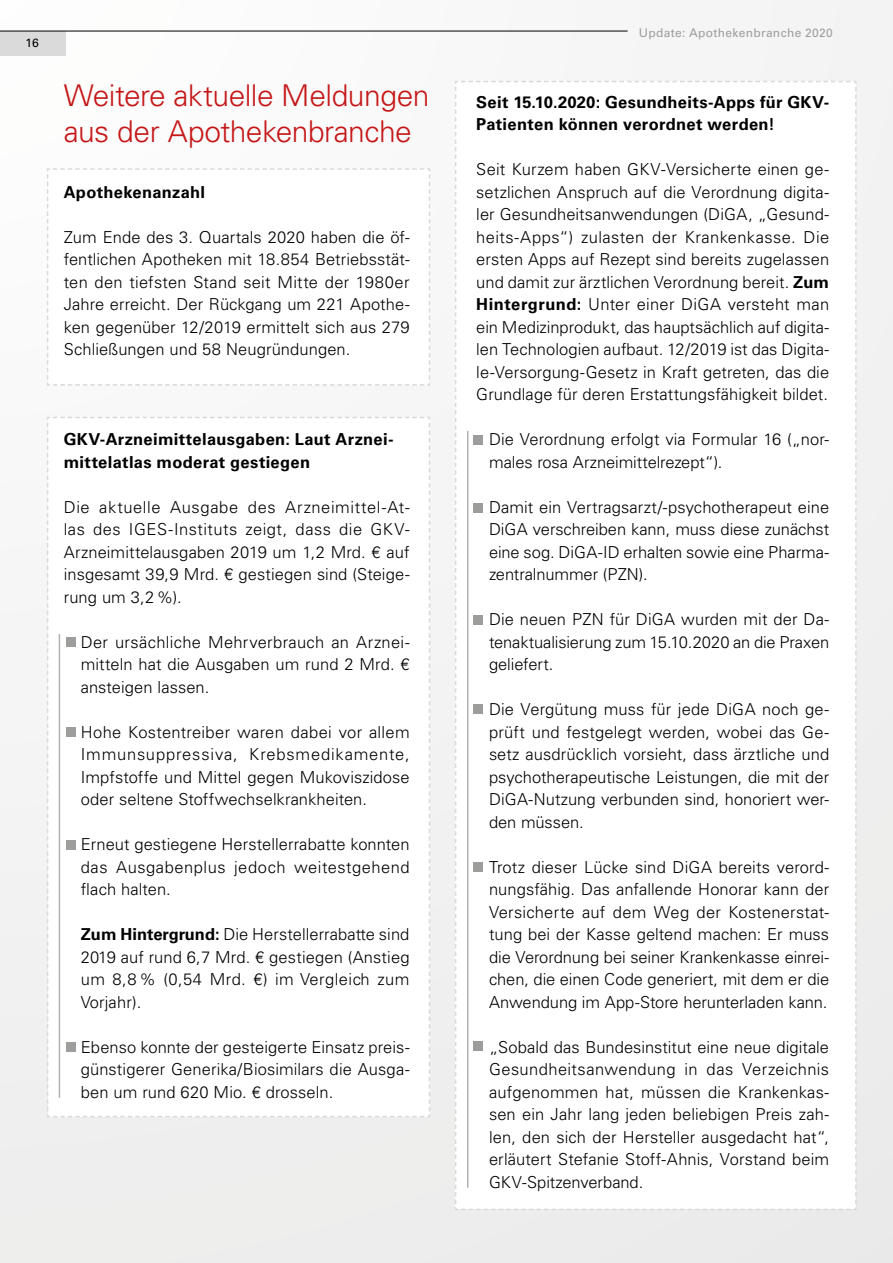
<style>
.page{position:relative;width:893px;height:1263px;background:#f3f3f3}
.page>*{position:absolute;margin:0;border:0;box-sizing:border-box;transform-origin:0 0}
.t1{font:300 30px/36px "Univers LT Std";letter-spacing:-.02em;color:#c51718}
.t2{font:300 16.5px/22.5px "Univers LT Std";letter-spacing:.005em;color:#000;text-align:justify}
.t3{font:700 16.5px/22.5px "Univers LT Std";letter-spacing:.02em;color:#000}
.t4{font:12px "Univers LT Std";letter-spacing:.025em;color:#9d9d9c}
.t5{font:12px "Univers LT Std";color:#000}
.s1{font-weight:700}
</style>
<div class="page">
<div style="left:47px;top:168px;width:383px;height:218px;background:#fff"></div>
<div style="left:455px;top:81px;width:402px;height:1130px;background:#fff"></div>
<div style="left:47px;top:417px;width:383px;height:701px;background:#fff"></div>
<div style="left:0;top:31px;width:66px;height:24px;background:#dadada"></div>
<hr style="left:0;top:31px;width:628px;height:1px;background:#000">
<div style="left:67px;top:638px;width:9px;height:9px;background:#9d9d9c"></div>
<div style="left:67px;top:727px;width:9px;height:10px;background:#9d9d9c"></div>
<hr style="left:59px;top:634px;width:1px;height:464px;background:#b3b2b2">
<div style="left:67px;top:840px;width:9px;height:9px;background:#9d9d9c"></div>
<div style="left:67px;top:1042px;width:9px;height:10px;background:#9d9d9c"></div>
<div style="left:474px;top:435px;width:9px;height:9px;background:#9d9d9c"></div>
<div style="left:474px;top:503px;width:9px;height:9px;background:#9d9d9c"></div>
<hr style="left:467px;top:431px;width:1px;height:757px;background:#b3b2b2">
<div style="left:474px;top:615px;width:9px;height:9px;background:#9d9d9c"></div>
<div style="left:474px;top:704px;width:9px;height:9px;background:#9d9d9c"></div>
<div style="left:474px;top:863px;width:9px;height:9px;background:#9d9d9c"></div>
<div style="left:474px;top:1041px;width:9px;height:10px;background:#9d9d9c"></div>
<p class="t5" style="left:26px;top:35px;width:15px">16</p>
<h1 class="t1" style="left:64px;top:77px;width:367px">Weitere aktuelle Meldungen aus der Apothekenbranche</h1>
<p class="t3" style="left:64px;top:181px;width:143px">Apothekenanzahl</p>
<p class="t2" style="left:64px;top:225px;width:347px">Zum Ende des 3. Quartals 2020 haben die öf&shy;fentlichen Apotheken mit 18.854 Betriebsstät&shy;ten den tiefsten Stand seit Mitte der 1980er Jahre erreicht. Der Rückgang um 221 Apothe&shy;ken gegenüber 12/2019 ermittelt sich aus 279<br>Schließungen und 58 Neugründungen.</p>
<p class="t3" style="left:64px;top:428px;width:331px">GKV-Arzneimittelausgaben: Laut Arznei&shy;mittelatlas moderat gestiegen</p>
<p class="t2" style="left:64px;top:495px;width:347px">Die aktuelle Ausgabe des Arzneimittel-At&shy;las des IGES-Instituts zeigt, dass die GKV-Arzneimittelausgaben 2019 um 1,2 Mrd. € auf insgesamt 39,9 Mrd. € gestiegen sind (Steige&shy;rung um 3,2%).</p>
<p class="t2" style="left:81px;top:630px;width:330px">Der ursächliche Mehrverbrauch an Arznei&shy;mitteln hat die Ausgaben um rund 2 Mrd. € ansteigen lassen.</p>
<p class="t2" style="left:81px;top:720px;width:330px">Hohe Kostentreiber waren dabei vor allem Immunsuppressiva, Krebsmedikamente, Impfstoffe und Mittel gegen Mukoviszidose oder seltene Stoffwechselkrankheiten.</p>
<p class="t2" style="left:81px;top:833px;width:330px">Erneut gestiegene Herstellerrabatte konnten das Ausgabenplus jedoch weitestgehend flach halten.</p>
<p class="t2" style="left:81px;top:923px;width:330px"><span class="s1">Zum Hintergrund:</span> Die Herstellerrabatte sind 2019 auf rund 6,7 Mrd. € gestiegen (Anstieg um 8,8 % (0,54 Mrd. €) im Vergleich zum Vorjahr).</p>
<p class="t2" style="left:81px;top:1036px;width:330px">Ebenso konnte der gesteigerte Einsatz preis&shy;günstigerer Generika/Biosimilars die Ausga&shy;ben um rund 620 Mio. € drosseln.</p>
<p class="t4" style="left:639px;top:26px;width:195px">Update: Apothekenbranche 2020</p>
<p class="t3" style="left:476px;top:91px;width:354px">Seit 15.10.2020: Gesundheits-Apps für GKV-<br>Patienten können verordnet werden!</p>
<p class="t2" style="left:476px;top:158px;width:354px">Seit Kurzem haben GKV-Versicherte einen ge&shy;setzlichen Anspruch auf die Verordnung digita&shy;ler Gesundheitsanwendungen (DiGA, „Gesund&shy;heits-Apps“) zulasten der Krankenkasse. Die ersten Apps auf Rezept sind bereits zugelassen und damit zur ärztlichen Verordnung bereit. <span class="s1">Zum Hintergrund:</span> Unter einer DiGA versteht man ein Medizinprodukt, das hauptsächlich auf digita&shy;len Technologien aufbaut. 12/2019 ist das Digita&shy;le-Versorgung-Gesetz in Kraft getreten, das die Grundlage für deren Erstattungsfähigkeit bildet.</p>
<p class="t2" style="left:489px;top:428px;width:342px">Die Verordnung erfolgt via Formular 16 („nor&shy;males rosa Arzneimittelrezept“).</p>
<p class="t2" style="left:489px;top:496px;width:342px">Damit ein Vertragsarzt/-psychotherapeut eine DiGA verschreiben kann, muss diese zunächst eine sog. DiGA-ID erhalten sowie eine Pharma&shy;zentralnummer (PZN).</p>
<p class="t2" style="left:489px;top:608px;width:342px">Die neuen PZN für DiGA wurden mit der Da&shy;tenaktualisierung zum 15.10.2020 an die Praxen geliefert.</p>
<p class="t2" style="left:489px;top:698px;width:342px">Die Vergütung muss für jede DiGA noch ge&shy;prüft und festgelegt werden, wobei das Ge&shy;setz ausdrücklich vorsieht, dass ärztliche und psychotherapeutische Leistungen, die mit der DiGA-Nutzung verbunden sind, honoriert wer&shy;den müssen.</p>
<p class="t2" style="left:489px;top:856px;width:342px">Trotz dieser Lücke sind DiGA bereits verord&shy;nungsfähig. Das anfallende Honorar kann der Versicherte auf dem Weg der Kostenerstat&shy;tung bei der Kasse geltend machen: Er muss die Verordnung bei seiner Krankenkasse einrei&shy;chen, die einen Code generiert, mit dem er die Anwendung im App-Store herunterladen kann.</p>
<p class="t2" style="left:489px;top:1036px;width:342px">„Sobald das Bundesinstitut eine neue digitale Gesundheitsanwendung in das Verzeichnis aufgenommen hat, müssen die Krankenkas&shy;sen ein Jahr lang jeden beliebigen Preis zah&shy;len, den sich der Hersteller ausgedacht hat“, erläutert Stefanie Stoff-Ahnis, Vorstand beim GKV-Spitzenverband.</p>
</div>
